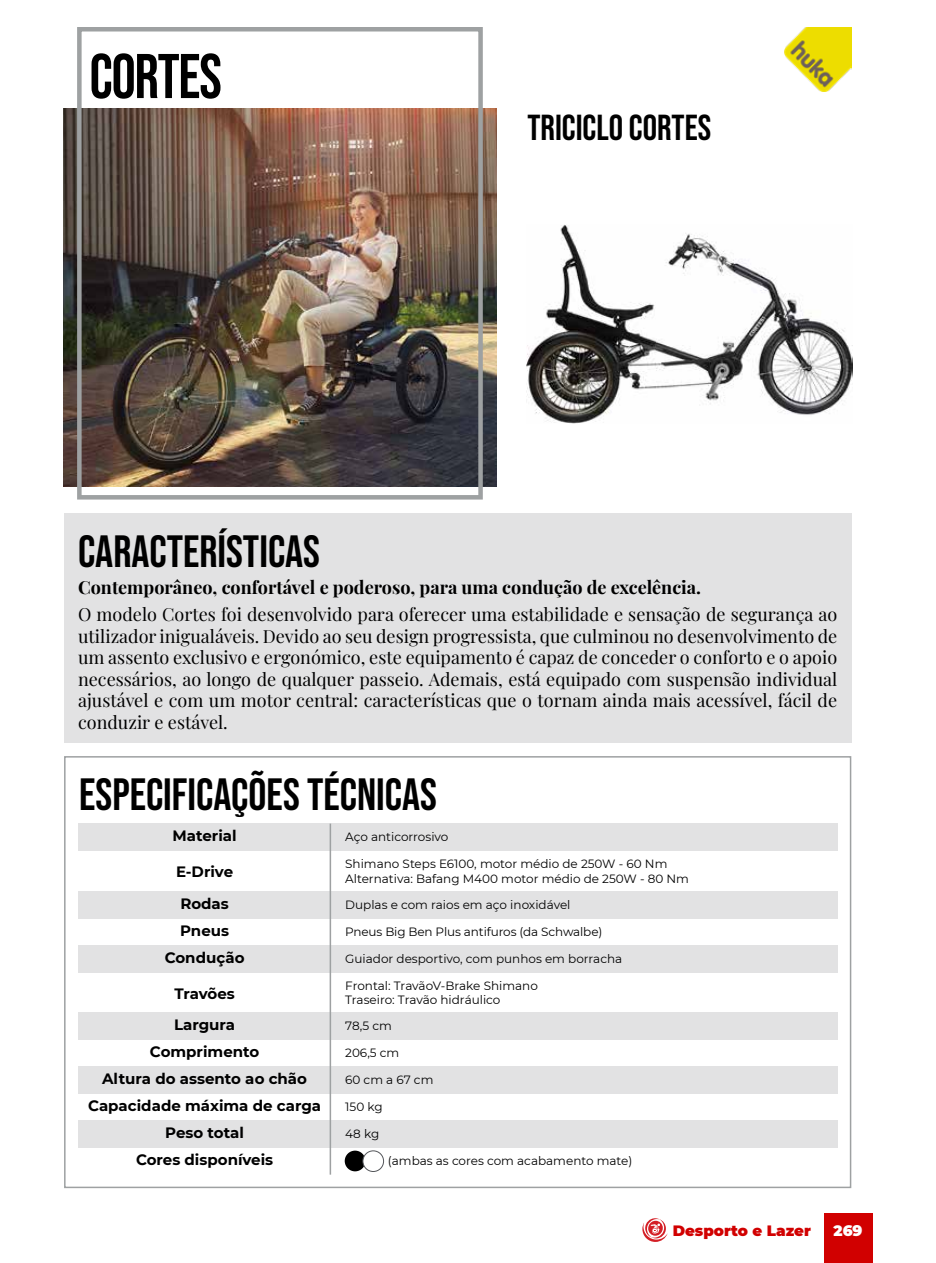
<style>
.page{position:relative;width:936px;height:1263px;background:#fff}
.page>*{position:absolute;margin:0;border:0;box-sizing:border-box;transform-origin:0 0}
.t1{font:63px "Bebas Neue";letter-spacing:-.02em;color:#000;scale:.96 1}
.t2{font:45px "Bebas Neue";color:#000}
.t3{font:36px "Bebas Neue";color:#000}
.t4{font:18px/21.6px "Playfair Display";color:#000;text-align:justify}
.t5{font:700 18px "Playfair Display";color:#000}
.t6{font:700 15px/27px "Montserrat";color:#000}
.t7{font:900 15px "Montserrat";color:#d10000}
.t8{font:900 15px "Montserrat";color:#fff}
.t9{font:12px/14.4px "Montserrat";color:#000}
</style>
<div class="page">
<div style="left:823px;top:1213px;width:49px;height:50px;background:#d10000"></div>
<svg style="left:642px;top:1218px;width:25px;height:24px"></svg>
<img style="left:64px;top:108px;width:432px;height:378px">
<img style="left:784px;top:27px;width:67px;height:65px">
<div style="left:77px;top:27px;width:406px;height:473px;border:4px solid #9ea1a2"></div>
<div style="left:78px;top:823px;width:759px;height:27px;background:#e2e2e3"></div>
<hr style="left:329px;top:824px;width:2px;height:351px;background:#9ea1a2">
<div style="left:64px;top:756px;width:787px;height:432px;border:2px solid #9ea1a2"></div>
<div style="left:78px;top:891px;width:759px;height:27px;background:#e2e2e3"></div>
<div style="left:78px;top:945px;width:759px;height:27px;background:#e2e2e3"></div>
<div style="left:78px;top:1012px;width:759px;height:27px;background:#e2e2e3"></div>
<div style="left:78px;top:1066px;width:759px;height:27px;background:#e2e2e3"></div>
<div style="left:78px;top:1120px;width:759px;height:27px;background:#e2e2e3"></div>
<div style="left:64px;top:513px;width:787px;height:229px;background:#e2e2e3"></div>
<img style="left:526px;top:224px;width:326px;height:200px">
<div style="left:345px;top:1150px;width:20px;height:21px;background:#000;border-radius:50%"></div>
<div style="left:363px;top:1151px;width:21px;height:21px;border:1px solid #54565a;border-radius:50%"></div>
<h1 class="t1" style="left:89px;top:41px;width:139px">CORTES</h1>
<h3 class="t3" style="left:527px;top:108px;width:185px">TRICICLO CORTES</h3>
<h2 class="t2" style="left:78px;top:526px;width:243px">CARACTERÍSTICAS</h2>
<p class="t5" style="left:78px;top:573px;width:624px">Contemporâneo, confortável e poderoso, para uma condução de excelência.</p>
<p class="t4" style="left:78px;top:602px;width:760px">O modelo Cortes foi desenvolvido para oferecer uma estabilidade e sensação de segurança ao utilizador inigualáveis. Devido ao seu design progressista, que culminou no desenvolvimento de um assento exclusivo e ergonómico, este equipamento é capaz de conceder o conforto e o apoio necessários, ao longo de qualquer passeio. Ademais, está equipado com suspensão individual ajustável e com um motor central: características que o tornam ainda mais acessível, fácil de conduzir e estável.</p>
<h2 class="t2" style="left:79px;top:769px;width:359px">ESPECIFICAÇÕES TÉCNICAS</h2>
<p class="t9" style="left:345px;top:829px;width:105px">Aço anticorrosivo</p>
<p class="t9" style="left:345px;top:856px;width:345px">Shimano Steps E6100, motor médio de 250W - 60 Nm<br>Alternativa: Bafang M400 motor médio de 250W - 80 Nm</p>
<p class="t9" style="left:345px;top:897px;width:227px">Duplas e com raios em aço inoxidável</p>
<p class="t9" style="left:345px;top:924px;width:259px">Pneus Big Ben Plus antifuros (da Schwalbe)</p>
<p class="t9" style="left:345px;top:951px;width:278px">Guiador desportivo, com punhos em borracha</p>
<p class="t9" style="left:345px;top:978px;width:194px">Frontal: TravãoV-Brake Shimano<br>Traseiro: Travão hidráulico</p>
<p class="t9" style="left:345px;top:1018px;width:48px">78,5 cm</p>
<p class="t9" style="left:345px;top:1045px;width:56px">206,5 cm</p>
<p class="t9" style="left:345px;top:1072px;width:90px">60 cm a 67 cm</p>
<p class="t9" style="left:345px;top:1099px;width:39px">150 kg</p>
<p class="t9" style="left:345px;top:1126px;width:36px">48 kg</p>
<p class="t6" style="left:173px;top:821px;width:66px">Material</p>
<p class="t6" style="left:176px;top:855px;width:59px;line-height:31.5px">E-Drive<br>Rodas</p>
<p class="t6" style="left:165px;top:916px;width:81px;text-align:center">Pneus<br>Condução</p>
<p class="t6" style="left:174px;top:977px;width:63px;line-height:31.5px">Travões<br>Largura</p>
<p class="t6" style="left:88px;top:1037px;width:234px;text-align:center">Comprimento<br>Altura do assento ao chão<br>Capacidade máxima de carga<br>Peso total<br>Cores disponíveis</p>
<p class="t9" style="left:388px;top:1153px;width:246px">(ambas as cores com acabamento mate)</p>
<p class="t7" style="left:672px;top:1219px;width:140px">Desporto e Lazer</p>
<p class="t8" style="left:833px;top:1219px;width:30px">269</p>
</div>
